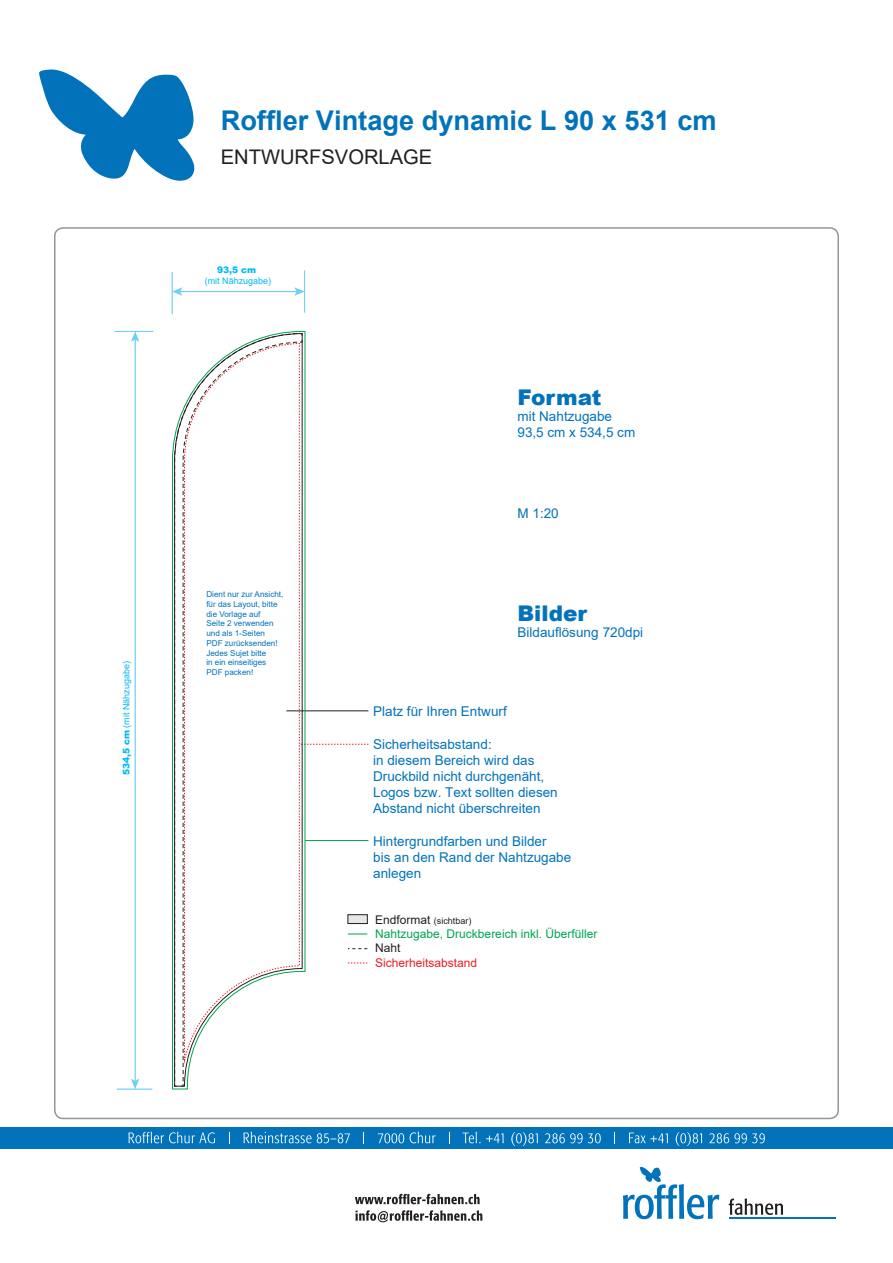
<style>
.page{position:relative;width:893px;height:1263px;background:#fff}
.page>*{position:absolute;margin:0;border:0;box-sizing:border-box;transform-origin:0 0}
.t1{font:700 27.15px "Arial";color:#0273bb}
.t2{font:900 21.6px "Arial";color:#0273bb}
.t3{font:20.1px "Arial";color:#231f20}
.t4{font:13.5px/16.2px "Arial";color:#0273bb}
.t5{font:12px "Arial";color:#00a54f}
.t6{font:12px "Arial";color:#ee1d23}
.t7{font:12px "Arial";color:#231f20}
.t8{font:9px "Arial";color:#00baf1}
.t9{font:9px "Arial";color:#231f20}
.t10{font:900 9px "Arial";color:#00baf1}
.t11{font:8.1px/9.8px "Arial";color:#0273bb}
.s1{font-weight:900}
.s2{font-size:12px}
</style>
<div class="page">
<svg style="left:348px;top:934px;width:19px;height:1px"></svg>
<svg style="left:348px;top:948px;width:19px;height:1px"></svg>
<svg style="left:348px;top:963px;width:19px;height:1px"></svg>
<hr style="left:286px;top:710px;width:82px;height:1px;background:#231f20">
<hr style="left:305px;top:840px;width:63px;height:1px;background:#00a54f">
<div style="left:348px;top:914px;width:19px;height:10px;background:#e6e7e9;border:1px solid #231f20"></div>
<hr style="left:135px;top:339px;width:1px;height:742px;background:#6bcff6">
<svg style="left:131px;top:1078px;width:8px;height:11px"></svg>
<svg style="left:131px;top:332px;width:8px;height:10px"></svg>
<hr style="left:115px;top:331px;width:38px;height:1px;background:#6bcff6">
<hr style="left:117px;top:1089px;width:35px;height:1px;background:#6bcff6">
<hr style="left:172px;top:272px;width:1px;height:42px;background:#6bcff6">
<hr style="left:304px;top:270px;width:1px;height:43px;background:#6bcff6">
<hr style="left:180px;top:291px;width:117px;height:1px;background:#6bcff6">
<svg style="left:172px;top:287px;width:11px;height:9px"></svg>
<svg style="left:294px;top:287px;width:11px;height:9px"></svg>
<svg style="left:305px;top:744px;width:63px;height:1px"></svg>
<svg style="left:39px;top:69px;width:156px;height:112px"></svg>
<svg style="left:623px;top:1167px;width:96px;height:52px"></svg>
<svg style="left:729px;top:1198px;width:54px;height:17px"></svg>
<hr style="left:730px;top:1217px;width:106px;height:1px;background:#0273bb">
<div style="left:0;top:1127px;width:893px;height:22px;background:#0273bb"></div>
<svg style="left:129px;top:1132px;width:86px;height:11px"></svg>
<svg style="left:229px;top:1132px;width:1px;height:12px"></svg>
<svg style="left:244px;top:1132px;width:106px;height:11px"></svg>
<svg style="left:378px;top:1132px;width:57px;height:11px"></svg>
<svg style="left:449px;top:1132px;width:1px;height:12px"></svg>
<svg style="left:462px;top:1132px;width:139px;height:14px"></svg>
<svg style="left:614px;top:1132px;width:1px;height:12px"></svg>
<svg style="left:629px;top:1132px;width:136px;height:14px"></svg>
<svg style="left:355px;top:1194px;width:125px;height:10px"></svg>
<svg style="left:355px;top:1210px;width:127px;height:12px"></svg>
<svg style="left:172px;top:331px;width:133px;height:758px"></svg>
<p class="t8" style="left:120px;top:775px;width:116px;rotate:-90deg"><span class="s1">534,5 cm</span> (mit Nähzugabe)</p>
<h1 class="t1" style="left:221px;top:101px;width:498px">Roffler Vintage dynamic L 90 x 531 cm</h1>
<h3 class="t3" style="left:221px;top:143px;width:213px">ENTWURFSVORLAGE</h3>
<p class="t10" style="left:217px;top:263px;width:41px">93,5 cm</p>
<p class="t8" style="left:205px;top:274px;width:68px">(mit Nähzugabe)</p>
<p class="t11" style="left:206px;top:589px;width:79px">Dient nur zur Ansicht, für das Layout, bitte die Vorlage auf<br>Seite 2 verwenden und als 1-Seiten<br>PDF zurücksenden!<br>Jedes Sujet bitte<br>in ein einseitiges<br>PDF packen!</p>
<h2 class="t2" style="left:517px;top:381px;width:85px">Format</h2>
<p class="t4" style="left:517px;top:408px;width:119px">mit Nahtzugabe<br>93,5 cm x 534,5 cm</p>
<p class="t4" style="left:517px;top:505px;width:43px">M 1:20</p>
<h2 class="t2" style="left:517px;top:597px;width:71px">Bilder</h2>
<p class="t4" style="left:517px;top:624px;width:127px">Bildauflösung 720dpi</p>
<p class="t4" style="left:373px;top:703px;width:135px">Platz für Ihren Entwurf</p>
<p class="t4" style="left:373px;top:736px;width:186px">Sicherheitsabstand:<br>in diesem Bereich wird das<br>Druckbild nicht durchgenäht,<br>Logos bzw. Text sollten diesen<br>Abstand nicht überschreiten</p>
<p class="t4" style="left:373px;top:833px;width:200px">Hintergrundfarben und Bilder<br>bis an den Rand der Nahtzugabe anlegen</p>
<p class="t9" style="left:375px;top:914px;width:98px"><span class="s2">Endformat</span> (sichtbar)</p>
<p class="t5" style="left:375px;top:925px;width:224px">Nahtzugabe, Druckbereich inkl. Überfüller</p>
<p class="t7" style="left:375px;top:940px;width:27px">Naht</p>
<p class="t6" style="left:375px;top:954px;width:104px">Sicherheitsabstand</p>
</div>
